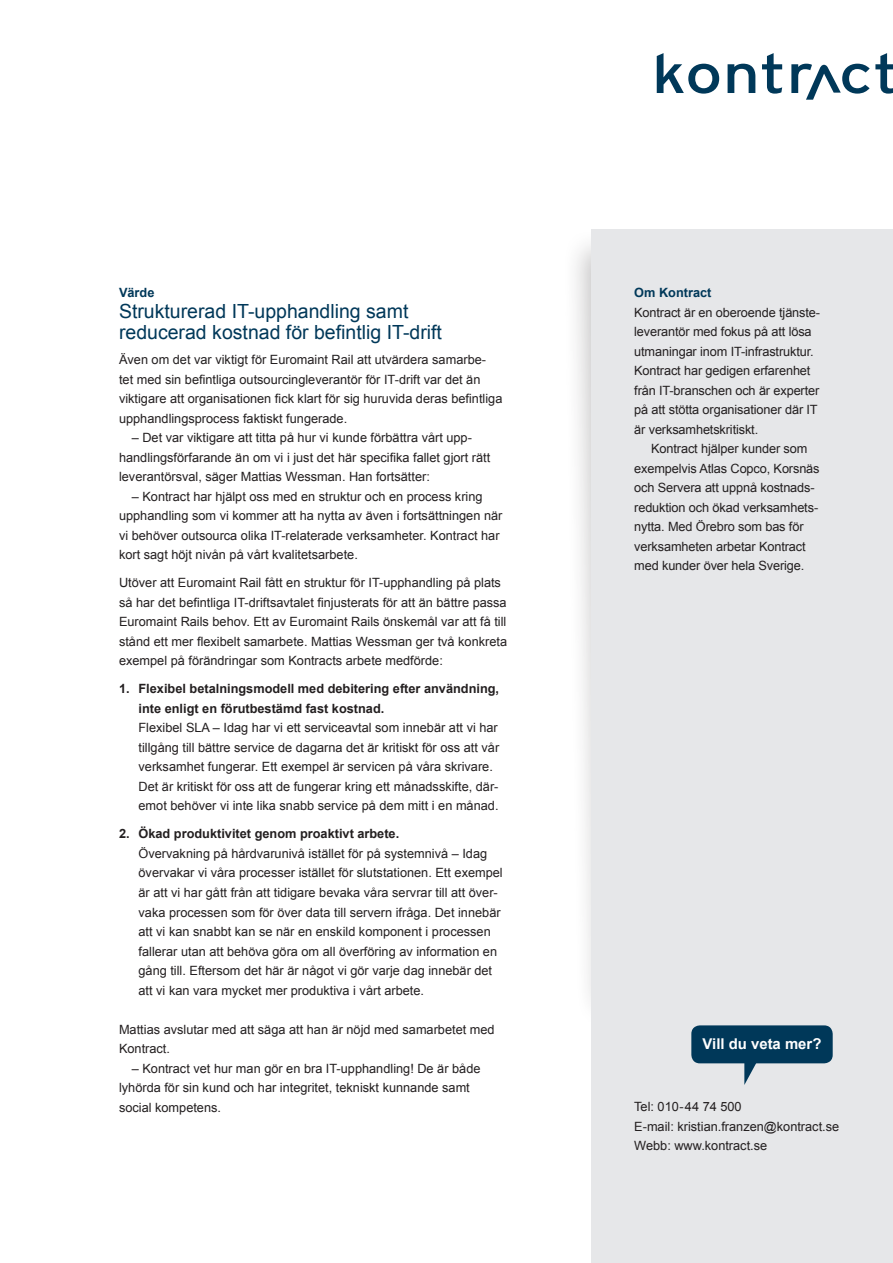
<style>
.page{position:relative;width:893px;height:1263px;background:#fff}
.page>*{position:absolute;margin:0;border:0;box-sizing:border-box;transform-origin:0 0}
.Rubbe_1{font:19.5px/21px "Arial";color:#003859}
.t1{font:700 14.85px "Arial";color:#fff}
.Bröd{font:12.75px/19.5px "Arial";color:#231f20}
.Bröd_m_indrag{font:12.75px/19.5px "Arial";color:#231f20}
.Rubbe_2{font:700 12.75px "Arial";color:#003859}
.s1{font-weight:700}
</style>
<div class="page">
<svg style="left:657px;top:53px;width:62px;height:41px"></svg>
<svg style="left:728px;top:64px;width:27px;height:29px"></svg>
<svg style="left:762px;top:53px;width:20px;height:41px"></svg>
<svg style="left:791px;top:53px;width:102px;height:47px"></svg>
<div style="left:562px;top:228px;width:331px;height:801px;background:#231f20;opacity:.27"></div>
<div style="left:592px;top:230px;width:301px;height:1033px;background:#e6e7e9"></div>
<div style="left:691px;top:1025px;width:142px;height:38px;background:#003859;border-radius:9px"></div>
<svg style="left:744px;top:1063px;width:12px;height:22px"></svg>
<p class="Rubbe_2" style="left:119px;top:284px;width:37px">Värde</p>
<p class="Rubbe_1" style="left:119px;top:300px;width:324px">Strukturerad IT-upphandling samt reducerad kostnad för befintlig IT-drift</p>
<p class="Bröd" style="left:119px;top:350px;width:385px">Även om det var viktigt för Euromaint Rail att utvärdera samarbe&shy;tet med sin befintliga outsourcingleverantör för IT-drift var det än viktigare att organisationen fick klart för sig huruvida deras befintliga upphandlingsprocess faktiskt fungerade.</p>
<p class="Bröd" style="left:119px;top:428px;width:373px;text-indent:13px">– Det var viktigare att titta på hur vi kunde förbättra vårt upp&shy;handlingsförfarande än om vi i just det här specifika fallet gjort rätt leverantörsval, säger Mattias Wessman. Han fortsätter:</p>
<p class="Bröd" style="left:119px;top:487px;width:385px;text-indent:13px">– Kontract har hjälpt oss med en struktur och en process kring upphandling som vi kommer att ha nytta av även i fortsättningen när vi behöver outsourca olika IT-relaterade verksamheter. Kontract har kort sagt höjt nivån på vårt kvalitetsarbete.</p>
<p class="Bröd_m_indrag" style="left:119px;top:573px;width:390px">Utöver att Euromaint Rail fått en struktur för IT-upphandling på plats så har det befintliga IT-driftsavtalet finjusterats för att än bättre passa Euromaint Rails behov. Ett av Euromaint Rails önskemål var att få till stånd ett mer flexibelt samarbete. Mattias Wessman ger två konkreta exempel på förändringar som Kontracts arbete medförde:</p>
<p class="Bröd_m_indrag" style="left:139px;top:679px;width:362px;text-indent:-20px"><span class="s1">1. Flexibel betalningsmodell med debitering efter användning, inte enligt en förutbestämd fast kostnad.<br></span>Flexibel SLA – Idag har vi ett serviceavtal som innebär att vi har tillgång till bättre service de dagarna det är kritiskt för oss att vår verksamhet fungerar. Ett exempel är servicen på våra skrivare.<br>Det är kritiskt för oss att de fungerar kring ett månadsskifte, där&shy;emot behöver vi inte lika snabb service på dem mitt i en månad.</p>
<p class="Bröd_m_indrag" style="left:139px;top:824px;width:366px;text-indent:-20px"><span class="s1">2. Ökad produktivitet genom proaktivt arbete.<br></span>Övervakning på hårdvarunivå istället för på systemnivå – Idag övervakar vi våra processer istället för slutstationen. Ett exempel är att vi har gått från att tidigare bevaka våra servrar till att över&shy;vaka processen som för över data till servern ifråga. Det innebär att vi kan snabbt kan se när en enskild komponent i processen fallerar utan att behöva göra om all överföring av information en gång till. Eftersom det här är något vi gör varje dag innebär det att vi kan vara mycket mer produktiva i vårt arbete.</p>
<p class="Bröd" style="left:119px;top:1019px;width:377px">Mattias avslutar med att säga att han är nöjd med samarbetet med<br>Kontract.</p>
<p class="Bröd" style="left:119px;top:1058px;width:363px;text-indent:13px">– Kontract vet hur man gör en bra IT-upphandling! De är både lyhörda för sin kund och har integritet, tekniskt kunnande samt social kompetens.</p>
<p class="Rubbe_2" style="left:634px;top:284px;width:79px">Om Kontract</p>
<p class="Bröd" style="left:634px;top:302px;width:187px">Kontract är en oberoende tjänste&shy;leverantör med fokus på att lösa utmaningar inom IT-infrastruktur.<br>Kontract har gedigen erfarenhet från IT-branschen och är experter på att stötta organisationer där IT är verksamhetskritiskt.</p>
<p class="Bröd" style="left:634px;top:439px;width:187px;text-indent:17px">Kontract hjälper kunder som exempelvis Atlas Copco, Korsnäs och Servera att uppnå kostnads&shy;reduktion och ökad verksamhets&shy;nytta. Med Örebro som bas för verksamheten arbetar Kontract med kunder över hela Sverige.</p>
<p class="t1" style="left:703px;top:1034px;width:120px">Vill du veta mer?</p>
<p class="Bröd" style="left:634px;top:1097px;width:206px">Tel: 010-44 74 500<br>E-mail: kristian.franzen@kontract.se</p>
<p class="Bröd" style="left:634px;top:1136px;width:134px">Webb: www.kontract.se</p>
</div>
